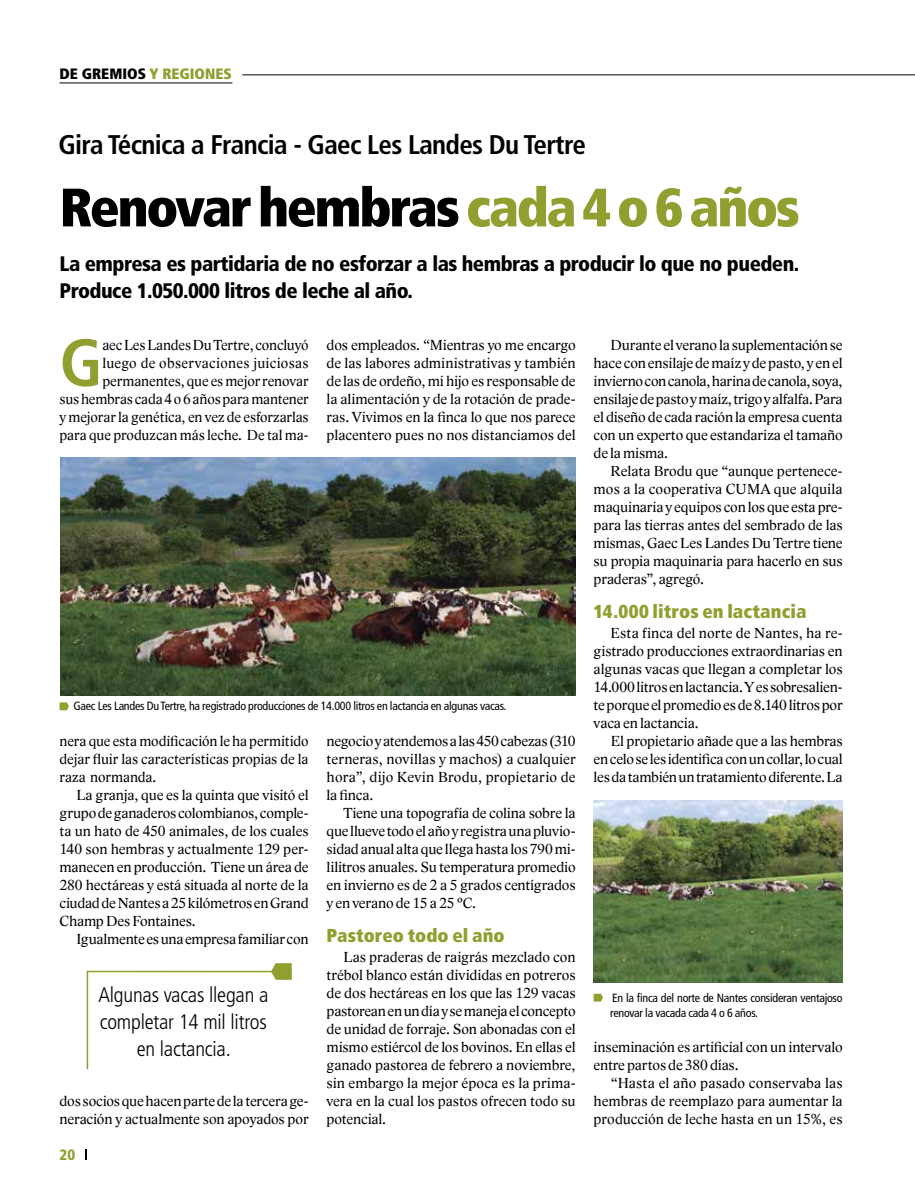
<style>
.page{position:relative;width:915px;height:1191px;background:#fff}
.page>*{position:absolute;margin:0;border:0;box-sizing:border-box;transform-origin:0 0}
.t1{font:700 condensed 66.6px "Frutiger LT Std";color:#919f30}
.t2{font:900 condensed 54px "Frutiger LT Std";letter-spacing:-.04em;color:#000}
.t3{font:700 condensed 27px "Frutiger LT Std";letter-spacing:-.025em;color:#000}
.t4{font:900 condensed 21px/27px "Frutiger LT Std";letter-spacing:-.025em;color:#000}
.t5{font:300 condensed 21px/27px "Frutiger LT Std";letter-spacing:-.01em;color:#000;text-align:center}
.t6{font:900 condensed 18.75px "Frutiger LT Std";letter-spacing:.005em;color:#919f30}
.t7{font:15px/18px "Lido STF";letter-spacing:-.005em;color:#000;text-align:justify}
.t8{font:900 condensed 15px "Frutiger LT Std";color:#000}
.t9{font:900 condensed 15px "Frutiger LT Std";color:#919f30}
.t10{font:condensed 12px/15px "Frutiger LT Std";letter-spacing:-.02em;color:#000}
.s1{color:#919f30}
</style>
<div class="page">
<hr style="left:60px;top:83px;width:172px;height:1px;background:#000">
<svg style="left:85px;top:1149px;width:2px;height:11px"></svg>
<hr style="left:242px;top:74px;width:672px;height:1px;background:#000">
<svg style="left:60px;top:702px;width:9px;height:8px"></svg>
<svg style="left:593px;top:993px;width:9px;height:8px"></svg>
<svg style="left:86px;top:963px;width:206px;height:107px"></svg>
<img style="left:60px;top:458px;width:515px;height:237px">
<img style="left:593px;top:800px;width:249px;height:182px">
<p class="t8" style="left:60px;top:65px;width:174px">DE GREMIOS <span class="s1">Y REGIONES</span></p>
<h3 class="t3" style="left:58px;top:129px;width:529px">Gira Técnica a Francia - Gaec Les Landes Du Tertre</h3>
<h2 class="t2" style="left:60px;top:175px;width:741px">Renovar hembras <span class="s1">cada 4 o 6 años</span></h2>
<h3 class="t4" style="left:60px;top:250px;width:741px">La empresa es partidaria de no esforzar a las hembras a producir lo que no pueden.<br>Produce 1.050.000 litros de leche al año.</h3>
<h1 class="t1" style="left:60px;top:323px;width:45px">G</h1>
<p class="t7" style="left:60px;top:336px;width:250px;text-align:right">aec Les Landes Du Tertre, concluyó<br>luego de observaciones juiciosas permanentes, que es mejor renovar<br>sus hembras cada 4 o 6 años para mantener y mejorar la genética, en vez de esforzarlas para que produzcan más leche. De tal ma-</p>
<p class="t7" style="left:326px;top:336px;width:250px">dos empleados. “Mientras yo me encargo de las labores administrativas y también de las de ordeño, mi hijo es responsable de la alimentación y de la rotación de prade&shy;ras. Vivimos en la finca lo que nos parece placentero pues no nos distanciamos del</p>
<p class="t10" style="left:73px;top:698px;width:434px">Gaec Les Landes Du Tertre, ha registrado producciones de 14.000 litros en lactancia en algunas vacas.</p>
<p class="t7" style="left:60px;top:732px;width:250px">nera que esta modificación le ha permitido dejar fluir las características propias de la raza normanda.</p>
<p class="t7" style="left:60px;top:786px;width:250px;text-indent:17px">La granja, que es la quinta que visitó el grupo de ganaderos colombianos, comple&shy;ta un hato de 450 animales, de los cuales 140 son hembras y actualmente 129 per&shy;manecen en producción. Tiene un área de 280 hectáreas y está situada al norte de la ciudad de Nantes a 25 kilómetros en Grand Champ Des Fontaines.</p>
<p class="t7" style="left:77px;top:930px;width:233px">Igualmente es una empresa familiar con</p>
<h3 class="t5" style="left:98px;top:981px;width:171px">Algunas vacas llegan a completar 14 mil litros en lactancia.</h3>
<p class="t7" style="left:60px;top:1092px;width:250px">dos socios que hacen parte de la tercera ge&shy;neración y actualmente son apoyados por</p>
<p class="t9" style="left:60px;top:1146px;width:17px">20</p>
<p class="t7" style="left:326px;top:732px;width:250px">negocio y atendemos a las 450 cabezas (310 terneras, novillas y machos) a cualquier hora”, dijo Kevin Brodu, propietario de la finca.</p>
<p class="t7" style="left:326px;top:804px;width:250px;text-indent:17px">Tiene una topografía de colina sobre la que llueve todo el año y registra una pluvio&shy;sidad anual alta que llega hasta los 790 mi&shy;lilitros anuales. Su temperatura promedio en invierno es de 2 a 5 grados centígrados y en verano de 15 a 25 °C.</p>
<p class="t6" style="left:326px;top:924px;width:179px">Pastoreo todo el año</p>
<p class="t7" style="left:326px;top:948px;width:250px;text-indent:17px">Las praderas de raigrás mezclado con trébol blanco están divididas en potreros de dos hectáreas en los que las 129 vacas pastorean en un día y se maneja el concepto de unidad de forraje. Son abonadas con el mismo estiércol de los bovinos. En ellas el ganado pastorea de febrero a noviembre, sin embargo la mejor época es la prima&shy;vera en la cual los pastos ofrecen todo su potencial.</p>
<p class="t7" style="left:593px;top:336px;width:250px;text-indent:17px">Durante el verano la suplementación se hace con ensilaje de maíz y de pasto, y en el invierno con canola, harina de canola, soya, ensilaje de pasto y maíz, trigo y alfalfa. Para el diseño de cada ración la empresa cuenta con un experto que estandariza el tamaño de la misma.</p>
<p class="t7" style="left:593px;top:462px;width:250px;text-indent:17px">Relata Brodu que “aunque pertenece&shy;mos a la cooperativa CUMA que alquila maquinaria y equipos con los que esta pre&shy;para las tierras antes del sembrado de las mismas, Gaec Les Landes Du Tertre tiene su propia maquinaria para hacerlo en sus praderas”, agregó.</p>
<p class="t6" style="left:593px;top:600px;width:214px">14.000 litros en lactancia</p>
<p class="t7" style="left:593px;top:624px;width:250px;text-indent:17px">Esta finca del norte de Nantes, ha re&shy;gistrado producciones extraordinarias en algunas vacas que llegan a completar los 14.000 litros en lactancia. Y es sobresalien&shy;te porque el promedio es de 8.140 litros por vaca en lactancia.</p>
<p class="t7" style="left:593px;top:732px;width:250px;text-indent:17px">El propietario añade que a las hembras en celo se les identifica con un collar, lo cual les da también un tratamiento diferente. La</p>
<p class="t10" style="left:610px;top:990px;width:234px">En la finca del norte de Nantes consideran ventajoso renovar la vacada cada 4 o 6 años.</p>
<p class="t7" style="left:593px;top:1038px;width:250px">inseminación es artificial con un intervalo entre partos de 380 días.</p>
<p class="t7" style="left:593px;top:1074px;width:250px;text-indent:17px">“Hasta el año pasado conservaba las hembras de reemplazo para aumentar la producción de leche hasta en un 15%, es</p>
</div>
